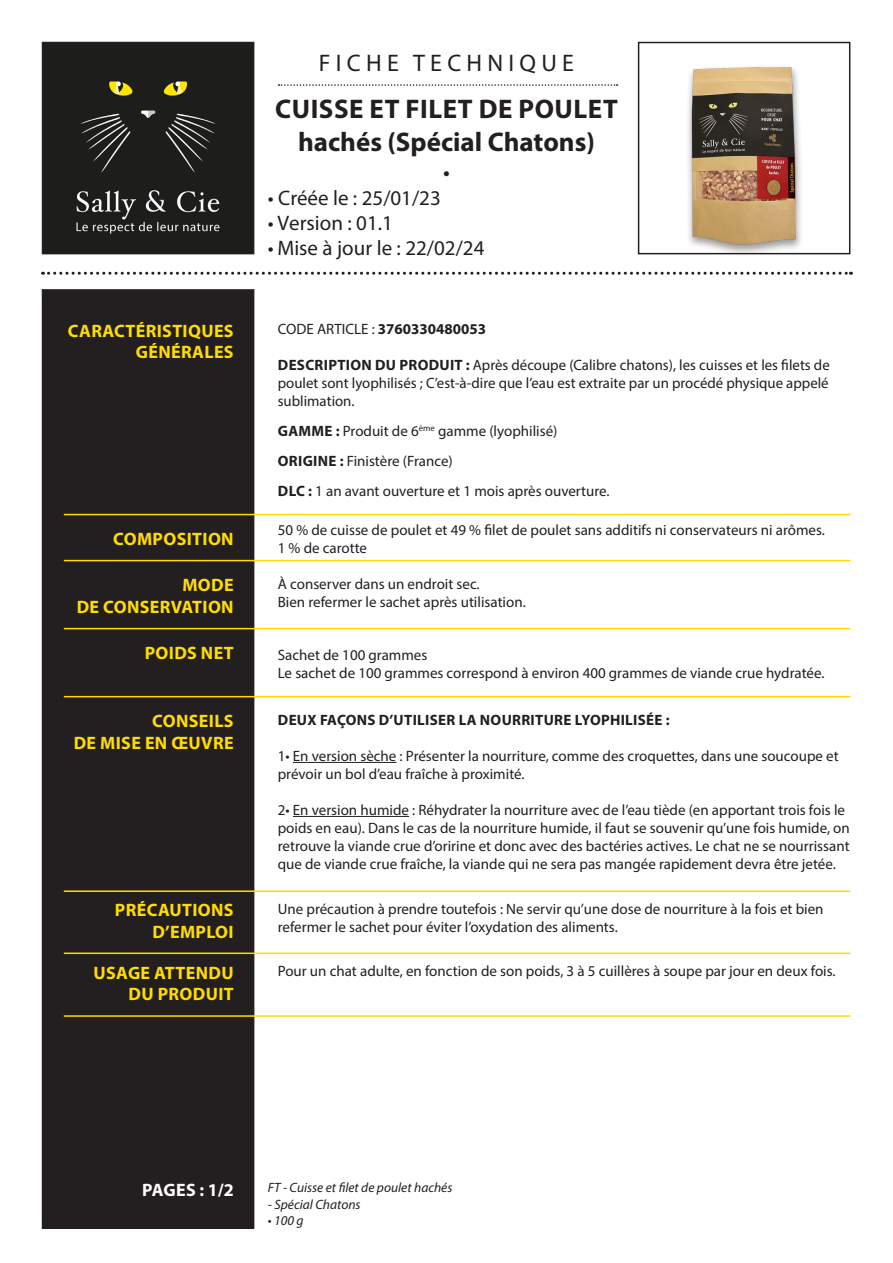
<style>
.page{position:relative;width:893px;height:1263px;background:#fff}
.page>*{position:absolute;margin:0;border:0;box-sizing:border-box;transform-origin:0 0}
.t1{font:700 27px "Myriad Pro";letter-spacing:.005em;color:#231f20}
.t2{font:24px "Myriad Pro";letter-spacing:.22em;color:#231f20}
.t3{font:21px "Myriad Pro";color:#231f20}
.t4{font:700 18px "Myriad Pro";letter-spacing:.02em;color:#ffdc01}
.t5{font:700 18px "Myriad Pro";letter-spacing:.005em;color:#fff}
.t6{font:15px/18px "Myriad Pro";color:#231f20}
.t7{font:700 15px "Myriad Pro";letter-spacing:.02em;color:#231f20}
.t8{font:700 15px "Myriad Pro";color:#231f20}
.t9{font:italic 13.5px "Myriad Pro";color:#231f20}
.s1{font-weight:400}
.s2{font-weight:700}
</style>
<div class="page">
<img style="left:45px;top:45px;width:206px;height:206px">
<div style="left:42px;top:42px;width:212px;height:212px;border:2px solid #231f20"></div>
<div style="left:43px;top:290px;width:211px;height:938px;background:#231f20"></div>
<div style="left:42px;top:289px;width:212px;height:940px;border:2px solid #231f20"></div>
<img style="left:688px;top:66px;width:113px;height:185px">
<div style="left:638px;top:42px;width:212px;height:212px;border:2px solid #231f20"></div>
<svg style="left:279px;top:84px;width:339px;height:2px"></svg>
<hr style="left:293px;top:762px;width:103px;height:1px;background:#231f20">
<hr style="left:293px;top:816px;width:116px;height:1px;background:#231f20">
<hr style="left:64px;top:514px;width:786px;height:1px;background:#ffdc01">
<hr style="left:64px;top:560px;width:786px;height:1px;background:#ffdc01">
<hr style="left:64px;top:628px;width:786px;height:1px;background:#ffdc01">
<hr style="left:64px;top:696px;width:786px;height:1px;background:#ffdc01">
<hr style="left:64px;top:890px;width:786px;height:2px;background:#ffdc01">
<hr style="left:64px;top:952px;width:786px;height:2px;background:#ffdc01">
<hr style="left:64px;top:1015px;width:786px;height:2px;background:#ffdc01">
<svg style="left:43px;top:272px;width:808px;height:3px"></svg>
<p class="t2" style="left:319px;top:48px;width:257px">FICHE TECHNIQUE</p>
<p class="t1" style="left:275px;top:92px;width:344px">CUISSE ET FILET DE POULET</p>
<p class="t1" style="left:298px;top:124px;width:298px">hachés (Spécial Chatons)</p>
<p class="t2" style="left:443px;top:157px;width:8px">•</p>
<p class="t3" style="left:268px;top:185px;width:174px">• Créée le : 25/01/23</p>
<p class="t3" style="left:268px;top:210px;width:127px">• Version : 01.1</p>
<p class="t3" style="left:268px;top:235px;width:218px">• Mise à jour le : 22/02/24</p>
<p class="t4" style="left:68px;top:319px;width:167px">CARACTÉRISTIQUES</p>
<p class="t4" style="left:136px;top:340px;width:99px">GÉNÉRALES</p>
<p class="t8" style="left:278px;top:320px;width:210px"><span class="s1">CODE ARTICLE :</span> 3760330480053</p>
<p class="t6" style="left:278px;top:356px;width:553px;text-align:justify"><span class="s2">DESCRIPTION DU PRODUIT :</span> Après découpe (Calibre chatons), les cuisses et les filets de poulet sont lyophilisés ; C’est-à-dire que l’eau est extraite par un procédé physique appelé sublimation.</p>
<p class="t6" style="left:278px;top:422px;width:281px"><span class="s2">GAMME :</span> Produit de 6<sup>ème</sup> gamme (lyophilisé)</p>
<p class="t6" style="left:278px;top:452px;width:176px"><span class="s2">ORIGINE :</span> Finistère (France)</p>
<p class="t6" style="left:278px;top:482px;width:333px"><span class="s2">DLC :</span> 1 an avant ouverture et 1 mois après ouverture.</p>
<p class="t4" style="left:113px;top:527px;width:122px">COMPOSITION</p>
<p class="t4" style="left:182px;top:573px;width:53px">MODE</p>
<p class="t4" style="left:77px;top:595px;width:158px">DE CONSERVATION</p>
<p class="t4" style="left:145px;top:641px;width:90px">POIDS NET</p>
<p class="t6" style="left:278px;top:521px;width:549px">50 % de cuisse de poulet et 49 % filet de poulet sans additifs ni conservateurs ni arômes.</p>
<p class="t6" style="left:278px;top:539px;width:91px">1 % de carotte</p>
<p class="t6" style="left:278px;top:575px;width:203px">À conserver dans un endroit sec.</p>
<p class="t6" style="left:278px;top:593px;width:250px">Bien refermer le sachet après utilisation.</p>
<p class="t6" style="left:278px;top:646px;width:151px">Sachet de 100 grammes</p>
<p class="t6" style="left:278px;top:664px;width:548px">Le sachet de 100 grammes correspond à environ 400 grammes de viande crue hydratée.</p>
<p class="t4" style="left:152px;top:709px;width:83px">CONSEILS</p>
<p class="t4" style="left:74px;top:731px;width:161px">DE MISE EN ŒUVRE</p>
<p class="t7" style="left:278px;top:710px;width:393px">DEUX FAÇONS D’UTILISER LA NOURRITURE LYOPHILISÉE :</p>
<p class="t6" style="left:278px;top:747px;width:562px">1• En version sèche : Présenter la nourriture, comme des croquettes, dans une soucoupe et prévoir un bol d’eau fraîche à proximité.</p>
<p class="t6" style="left:278px;top:801px;width:574px">2• En version humide : Réhydrater la nourriture avec de l’eau tiède (en apportant trois fois le poids en eau). Dans le cas de la nourriture humide, il faut se souvenir qu’une fois humide, on retrouve la viande crue d’oririne et donc avec des bactéries actives. Le chat ne se nourrissant que de viande crue fraîche, la viande qui ne sera pas mangée rapidement devra être jetée.</p>
<p class="t4" style="left:115px;top:899px;width:120px">PRÉCAUTIONS</p>
<p class="t4" style="left:152px;top:920px;width:83px">D’EMPLOI</p>
<p class="t4" style="left:94px;top:961px;width:142px">USAGE ATTENDU</p>
<p class="t4" style="left:129px;top:982px;width:107px">DU PRODUIT</p>
<p class="t6" style="left:278px;top:900px;width:547px">Une précaution à prendre toutefois : Ne servir qu’une dose de nourriture à la fois et bien refermer le sachet pour éviter l’oxydation des aliments.</p>
<p class="t6" style="left:278px;top:962px;width:559px">Pour un chat adulte, en fonction de son poids, 3 à 5 cuillères à soupe par jour en deux fois.</p>
<p class="t5" style="left:142px;top:1178px;width:93px">PAGES : 1/2</p>
<p class="t9" style="left:268px;top:1179px;width:186px">FT - Cuisse et filet de poulet hachés</p>
<p class="t9" style="left:268px;top:1196px;width:94px">- Spécial Chatons</p>
<p class="t9" style="left:268px;top:1212px;width:37px">• 100 g</p>
</div>
